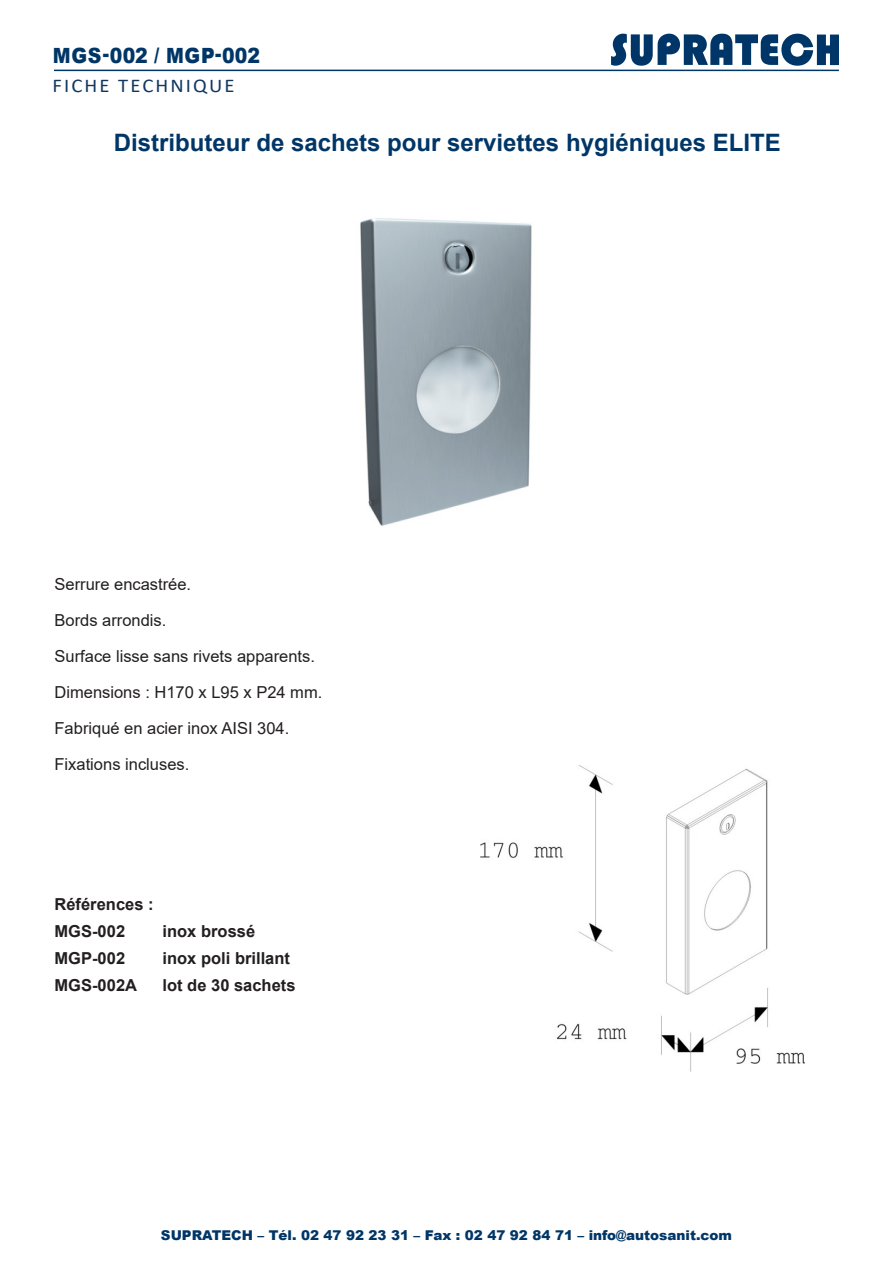
<style>
.page{position:relative;width:893px;height:1263px;background:#fff}
.page>*{position:absolute;margin:0;border:0;box-sizing:border-box;transform-origin:0 0}
.t1{font:700 24px "Arial";color:#003667}
.t2{font:900 21px "Arial";letter-spacing:.025em;color:#003667;scale:.9 1}
.t3{font:19.5px "Calibri";letter-spacing:.1em;color:#113861;scale:1.06 1}
.t4{font:16.5px "Arial";color:#231f20}
.t5{font:700 16.5px "Arial";color:#231f20}
.t6{font:900 13.5px "Arial";color:#003667}
</style>
<div class="page">
<svg style="left:611px;top:34px;width:228px;height:32px"></svg>
<hr style="left:54px;top:70px;width:785px;height:1px;background:#003667">
<img style="left:480px;top:765px;width:324px;height:306px">
<img style="left:360px;top:218px;width:172px;height:308px">
<p class="t2" style="left:53px;top:40px;width:232px">MGS-002 / MGP-002</p>
<p class="t3" style="left:53px;top:72px;width:173px">FICHE TECHNIQUE</p>
<p class="t1" style="left:114px;top:126px;width:668px">Distributeur de sachets pour serviettes hygiéniques ELITE</p>
<p class="t4" style="left:55px;top:573px;width:138px">Serrure encastrée.</p>
<p class="t4" style="left:55px;top:609px;width:113px">Bords arrondis.</p>
<p class="t4" style="left:55px;top:645px;width:262px">Surface lisse sans rivets apparents.</p>
<p class="t4" style="left:55px;top:681px;width:269px">Dimensions : H170 x L95 x P24 mm.</p>
<p class="t4" style="left:55px;top:717px;width:236px">Fabriqué en acier inox AISI 304.</p>
<p class="t4" style="left:55px;top:753px;width:136px">Fixations incluses.</p>
<p class="t5" style="left:55px;top:892px;width:101px">Références :</p>
<p class="t5" style="left:55px;top:919px;width:72px">MGS-002</p>
<p class="t5" style="left:163px;top:919px;width:94px">inox brossé</p>
<p class="t5" style="left:55px;top:946px;width:72px">MGP-002</p>
<p class="t5" style="left:163px;top:946px;width:129px">inox poli brillant</p>
<p class="t5" style="left:55px;top:973px;width:84px">MGS-002A</p>
<p class="t5" style="left:163px;top:973px;width:134px">lot de 30 sachets</p>
<p class="t6" style="left:161px;top:1225px;width:572px">SUPRATECH – Tél. 02 47 92 23 31 – Fax : 02 47 92 84 71 – info@autosanit.com</p>
</div>
